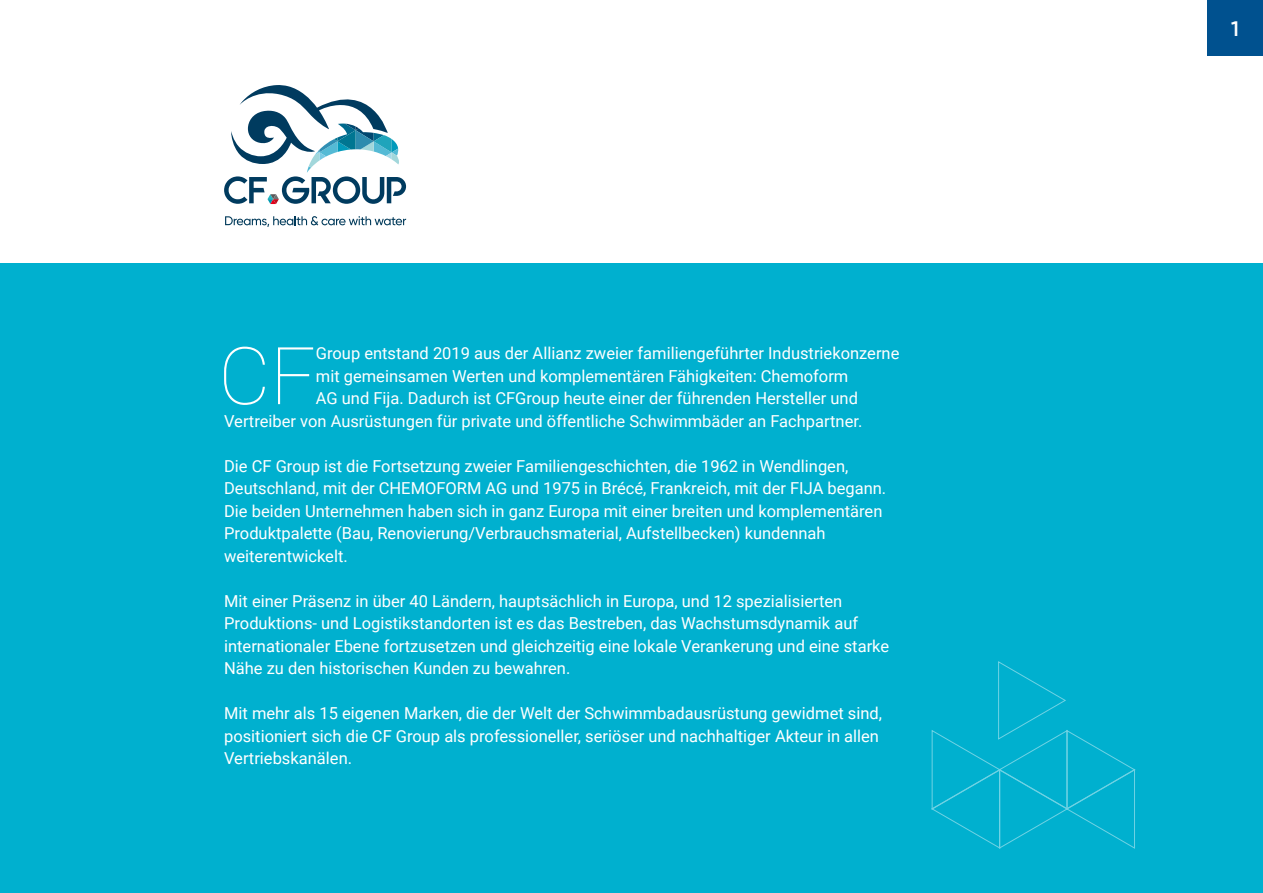
<style>
.page{position:relative;width:1263px;height:893px;background:#fff}
.page>*{position:absolute;margin:0;border:0;box-sizing:border-box;transform-origin:0 0}
.t1{font:100 79.8px "Roboto";color:#fff}
.t2{font:600 21px "Gilroy";color:#fff}
.t3{font:16.5px/22.5px "Roboto";color:#fff}
</style>
<div class="page">
<div style="left:0;top:264px;width:1263px;height:629px;background:#00b0cf"></div>
<svg style="left:225px;top:216px;width:181px;height:11px"></svg>
<svg style="left:224px;top:85px;width:182px;height:119px"></svg>
<svg style="left:931px;top:661px;width:205px;height:188px"></svg>
<div style="left:1207px;top:0;width:56px;height:56px;background:#00518f"></div>
<h1 class="t1" style="left:218px;top:320px;width:99px">CF</h1>
<p class="t3" style="left:316px;top:341px;width:585px">Group entstand 2019 aus der Allianz zweier familiengeführter Industriekonzerne</p>
<p class="t3" style="left:316px;top:364px;width:534px">mit gemeinsamen Werten und komplementären Fähigkeiten: Chemoform</p>
<p class="t3" style="left:316px;top:386px;width:544px">AG und Fija. Dadurch ist CFGroup heute einer der führenden Hersteller und</p>
<p class="t3" style="left:224px;top:409px;width:640px">Vertreiber von Ausrüstungen für private und öffentliche Schwimmbäder an Fachpartner.</p>
<p class="t3" style="left:224px;top:454px;width:664px">Die CF Group ist die Fortsetzung zweier Familiengeschichten, die 1962 in Wendlingen, Deutschland, mit der CHEMOFORM AG und 1975 in Brécé, Frankreich, mit der FIJA begann.<br>Die beiden Unternehmen haben sich in ganz Europa mit einer breiten und komplementären Produktpalette (Bau, Renovierung/Verbrauchsmaterial, Aufstellbecken) kundennah weiterentwickelt.</p>
<p class="t3" style="left:224px;top:589px;width:666px">Mit einer Präsenz in über 40 Ländern, hauptsächlich in Europa, und 12 spezialisierten Produktions- und Logistikstandorten ist es das Bestreben, das Wachstumsdynamik auf internationaler Ebene fortzusetzen und gleichzeitig eine lokale Verankerung und eine starke Nähe zu den historischen Kunden zu bewahren.</p>
<p class="t3" style="left:224px;top:701px;width:659px">Mit mehr als 15 eigenen Marken, die der Welt der Schwimmbadausrüstung gewidmet sind, positioniert sich die CF Group als professioneller, seriöser und nachhaltiger Akteur in allen<br>Vertriebskanälen.</p>
<p class="t2" style="left:1231px;top:16px;width:9px">1</p>
</div>
